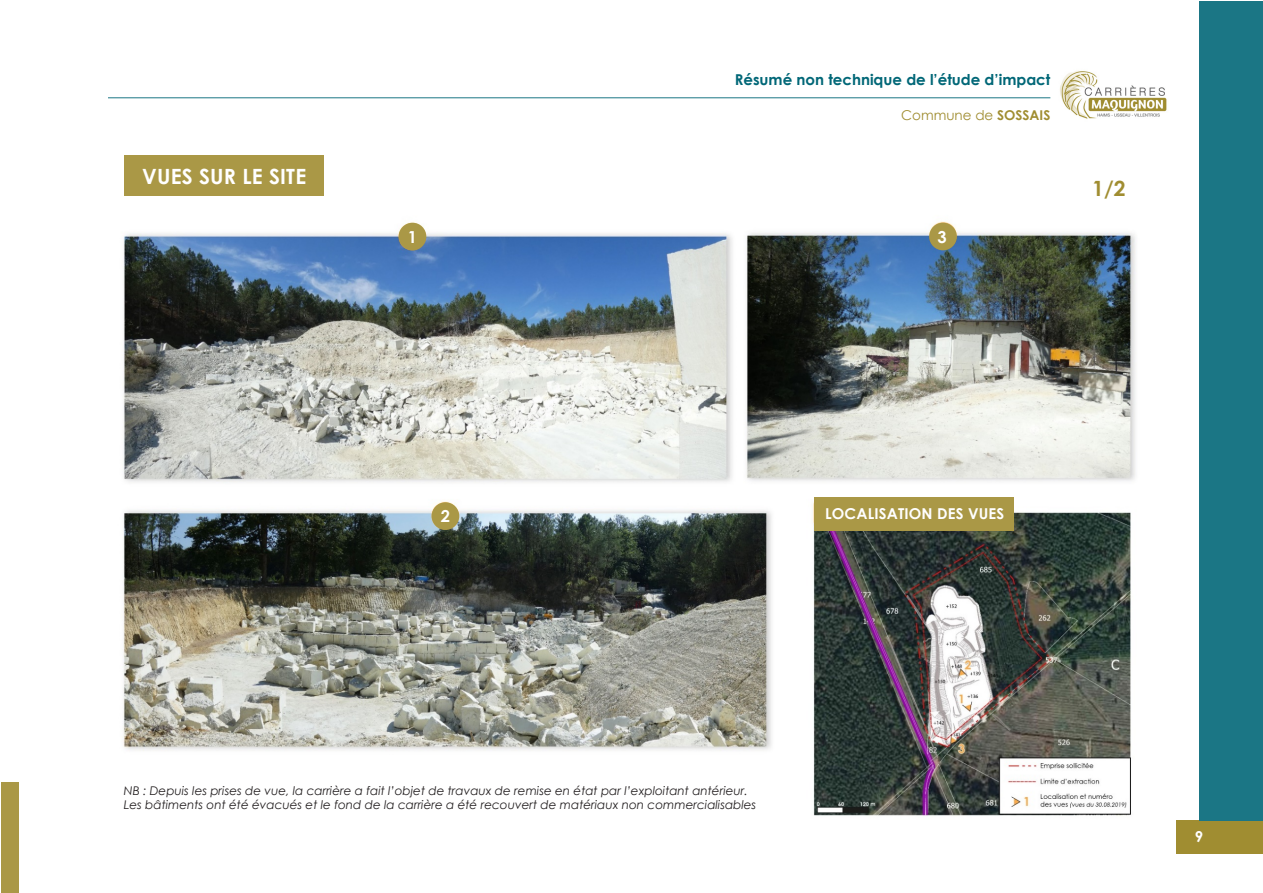
<style>
.page{position:relative;width:1263px;height:893px;background:#fff}
.page>*{position:absolute;margin:0;border:0;box-sizing:border-box;transform-origin:0 0}
.t1{font:700 21px "Century Gothic";letter-spacing:.01em;color:#fff}
.t2{font:700 21px "Century Gothic";color:#a08d31}
.t3{font:700 16.5px "Century Gothic";color:#fff}
.t4{font:700 15px "Century Gothic";color:#016777}
.t5{font:700 15px "Century Gothic";letter-spacing:.01em;color:#fff}
.t6{font:700 13.65px "Century Gothic";letter-spacing:-.01em;color:#000}
.t7{font:13.5px "Century Gothic";color:#a08d31}
.t8{font:italic 12px "Century Gothic";color:#231f20}
.s1{font-weight:700}
</style>
<div class="page">
<div style="left:1px;top:782px;width:17px;height:111px;background:#aa9846"></div>
<img style="left:1060px;top:71px;width:107px;height:48px">
<div style="left:1177px;top:820px;width:86px;height:34px;background:#a08d31"></div>
<div style="left:1199px;top:1px;width:64px;height:819px;background:#1b7685"></div>
<hr style="left:108px;top:97px;width:942px;height:1px;background:#1b7685">
<div style="left:124px;top:155px;width:199px;height:40px;background:#aa9846"></div>
<img style="left:123px;top:221px;width:1013px;height:595px">
<div style="left:449px;top:775px;width:301px;height:57px;background:#fff"></div>
<div style="left:399px;top:223px;width:27px;height:27px;background:#aa9846;border-radius:50%"></div>
<div style="left:929px;top:223px;width:28px;height:27px;background:#aa9846;border-radius:50%"></div>
<div style="left:432px;top:502px;width:27px;height:28px;background:#aa9846;border-radius:50%"></div>
<div style="left:814px;top:497px;width:199px;height:34px;background:#aa9846"></div>
<p class="t1" style="left:142px;top:163px;width:166px">VUES SUR LE SITE</p>
<p class="t3" style="left:408px;top:226px;width:11px">1</p>
<p class="t4" style="left:735px;top:70px;width:317px">Résumé non technique de l’étude d’impact</p>
<p class="t7" style="left:901px;top:107px;width:151px">Commune de <span class="s1">SOSSAIS</span></p>
<p class="t3" style="left:937px;top:226px;width:11px">3</p>
<p class="t2" style="left:1092px;top:176px;width:35px">1/2</p>
<p class="t3" style="left:441px;top:506px;width:11px">2</p>
<p class="t5" style="left:825px;top:504px;width:181px">LOCALISATION DES VUES</p>
<p class="t8" style="left:124px;top:783px;width:625px">NB : Depuis les prises de vue, la carrière a fait l’objet de travaux de remise en état par l’exploitant antérieur.</p>
<p class="t8" style="left:124px;top:798px;width:634px">Les bâtiments ont été évacués et le fond de la carrière a été recouvert de matériaux non commercialisables</p>
<p class="t6" style="left:503px;top:791px;width:238px">Figure 3 : Vues sur le site – Planche 1</p>
<p class="t5" style="left:1195px;top:827px;width:10px">9</p>
</div>
